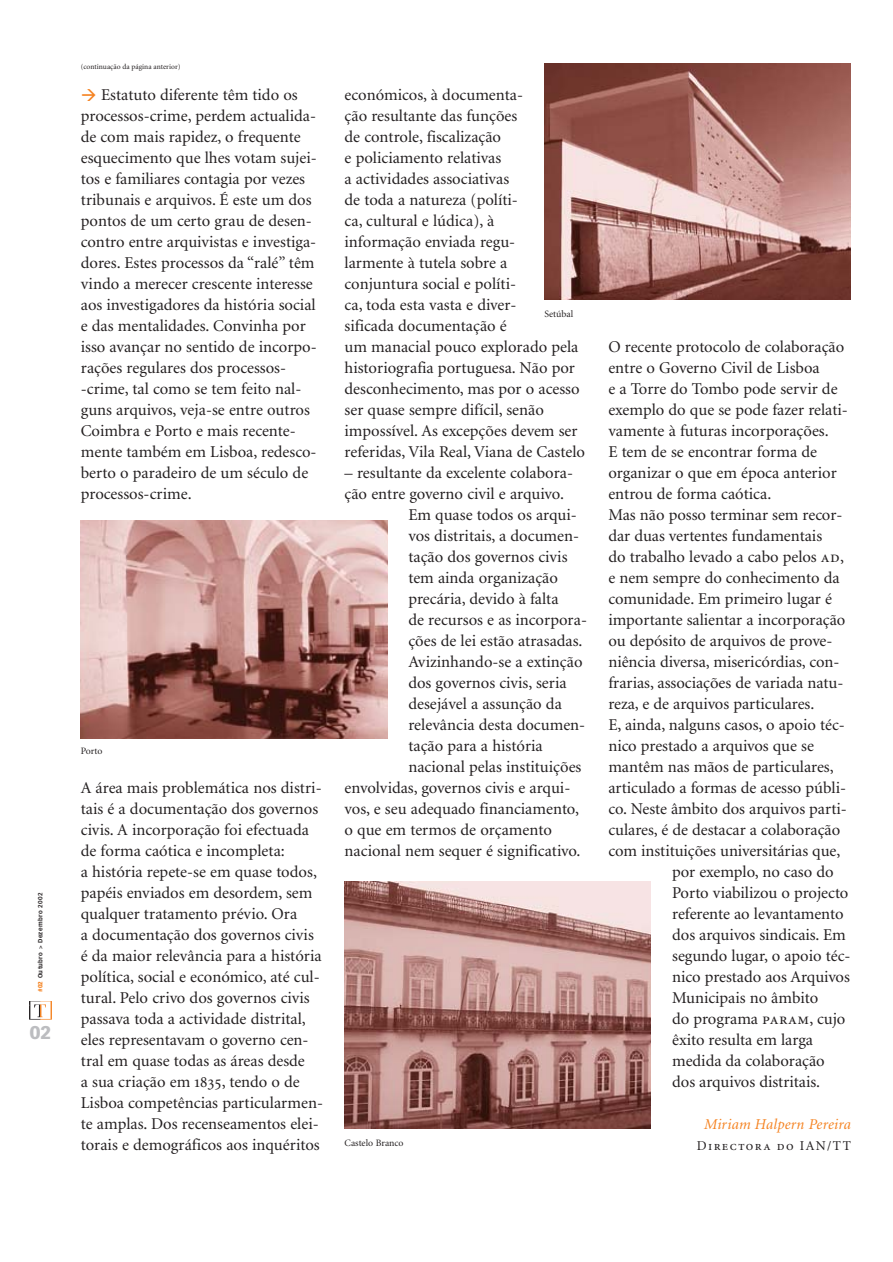
<style>
.page{position:relative;width:893px;height:1262px;background:#fff}
.page>*{position:absolute;margin:0;border:0;box-sizing:border-box;transform-origin:0 0}
.t1{font:900 18px "Vectora LH";color:#bcbdc0}
.t2{font:16.5px/21px "Minion";color:#231f20}
.t3{font:italic 15px "Minion";letter-spacing:.015em;color:#f58220}
.t4{font:13.5px "Minion Regular SC";letter-spacing:.1em;color:#231f20}
.t5{font:9.75px "Minion";color:#231f20}
.t6{font:7.5px "Minion";color:#231f20}
.t7{font:700 6px "Vectora LH";letter-spacing:.06em;color:#231f20}
.s1{font-weight:900;color:#f58220}
.s2{font-family:"Minion Regular SC"}
</style>
<div class="page">
<img style="left:29px;top:1001px;width:23px;height:19px">
<img style="left:81px;top:520px;width:306px;height:219px">
<img style="left:344px;top:881px;width:307px;height:247px">
<img style="left:544px;top:64px;width:306px;height:236px">
<p class="t7" style="left:38px;top:992px;width:101px;rotate:-90deg"><span class="s1">#02</span> Outubro &gt; Dezembro 2002</p>
<p class="t1" style="left:30px;top:1025px;width:23px">02</p>
<p class="t6" style="left:81px;top:64px;width:101px">(continuação da página anterior)</p>
<p class="t2" style="left:81px;top:85px;width:237px;text-indent:20px">Estatuto diferente têm tido os processos-crime, perdem actualida&shy;de com mais rapidez, o frequente esquecimento que lhes votam sujei&shy;tos e familiares contagia por vezes tribunais e arquivos. É este um dos pontos de um certo grau de desen&shy;contro entre arquivistas e investiga&shy;dores. Estes processos da “ralé” têm vindo a merecer crescente interesse aos investigadores da história social e das mentalidades. Convinha por isso avançar no sentido de incorpo&shy;rações regulares dos processos--crime, tal como se tem feito nal&shy;guns arquivos, veja-se entre outros Coimbra e Porto e mais recente&shy;mente também em Lisboa, redesco&shy;berto o paradeiro de um século de processos-crime.</p>
<p class="t5" style="left:81px;top:747px;width:23px">Porto</p>
<p class="t2" style="left:81px;top:778px;width:244px">A área mais problemática nos distri&shy;tais é a documentação dos governos civis. A incorporação foi efectuada de forma caótica e incompleta:<br>a história repete-se em quase todos, papéis enviados em desordem, sem qualquer tratamento prévio. Ora<br>a documentação dos governos civis é da maior relevância para a história política, social e económico, até cul&shy;tural. Pelo crivo dos governos civis passava toda a actividade distrital, eles representavam o governo cen&shy;tral em quase todas as áreas desde<br>a sua criação em <span class="s2">1835</span>, tendo o de Lisboa competências particularmen&shy;te amplas. Dos recenseamentos elei&shy;torais e demográficos aos inquéritos</p>
<p class="t2" style="left:344px;top:85px;width:242px">económicos, à documenta-<br>ção resultante das funções<br>de controle, fiscalização<br>e policiamento relativas<br>a actividades associativas<br>de toda a natureza (políti-<br>ca, cultural e lúdica), à<br>informação enviada regu-<br>larmente à tutela sobre a conjuntura social e políti-<br>ca, toda esta vasta e diver-<br>sificada documentação é<br>um manacial pouco explorado pela historiografia portuguesa. Não por desconhecimento, mas por o acesso ser quase sempre difícil, senão impossível. As excepções devem ser referidas, Vila Real, Viana de Castelo</p>
<p class="t2" style="left:344px;top:463px;width:230px">– resultante da excelente colabora-</p>
<p class="t2" style="left:344px;top:484px;width:221px">ção entre governo civil e arquivo.</p>
<p class="t2" style="left:408px;top:505px;width:170px">Em quase todos os arqui-</p>
<p class="t2" style="left:408px;top:526px;width:172px">vos distritais, a documen-</p>
<p class="t2" style="left:408px;top:547px;width:161px">tação dos governos civis</p>
<p class="t2" style="left:408px;top:568px;width:151px">tem ainda organização</p>
<p class="t2" style="left:408px;top:589px;width:152px">precária, devido à falta</p>
<p class="t2" style="left:408px;top:610px;width:180px">de recursos e as incorpora-</p>
<p class="t2" style="left:408px;top:631px;width:176px">ções de lei estão atrasadas.</p>
<p class="t2" style="left:408px;top:652px;width:176px">Avizinhando-se a extinção</p>
<p class="t2" style="left:408px;top:673px;width:160px">dos governos civis, seria</p>
<p class="t2" style="left:408px;top:694px;width:155px">desejável a assunção da</p>
<p class="t2" style="left:408px;top:715px;width:178px">relevância desta documen-</p>
<p class="t2" style="left:408px;top:736px;width:136px">tação para a história</p>
<p class="t2" style="left:408px;top:757px;width:174px">nacional pelas instituições</p>
<p class="t2" style="left:344px;top:778px;width:227px">envolvidas, governos civis e arqui-</p>
<p class="t2" style="left:344px;top:799px;width:236px">vos, e seu adequado financiamento,</p>
<p class="t2" style="left:344px;top:820px;width:209px">o que em termos de orçamento</p>
<p class="t2" style="left:344px;top:841px;width:237px">nacional nem sequer é significativo.</p>
<p class="t5" style="left:544px;top:310px;width:30px">Setúbal</p>
<p class="t5" style="left:344px;top:1139px;width:60px">Castelo Branco</p>
<p class="t2" style="left:608px;top:337px;width:237px">O recente protocolo de colaboração</p>
<p class="t2" style="left:608px;top:358px;width:213px">entre o Governo Civil de Lisboa</p>
<p class="t2" style="left:608px;top:379px;width:231px">e a Torre do Tombo pode servir de</p>
<p class="t2" style="left:608px;top:400px;width:241px">exemplo do que se pode fazer relati-</p>
<p class="t2" style="left:608px;top:421px;width:222px">vamente à futuras incorporações.</p>
<p class="t2" style="left:608px;top:442px;width:210px">E tem de se encontrar forma de</p>
<p class="t2" style="left:608px;top:463px;width:230px">organizar o que em época anterior</p>
<p class="t2" style="left:608px;top:484px;width:164px">entrou de forma caótica.</p>
<p class="t2" style="left:608px;top:505px;width:235px">Mas não posso terminar sem recor-</p>
<p class="t2" style="left:608px;top:526px;width:215px">dar duas vertentes fundamentais</p>
<p class="t2" style="left:608px;top:547px;width:237px">do trabalho levado a cabo pelos <span class="s2">ad</span>,</p>
<p class="t2" style="left:608px;top:568px;width:233px">e nem sempre do conhecimento da</p>
<p class="t2" style="left:608px;top:589px;width:225px">comunidade. Em primeiro lugar é</p>
<p class="t2" style="left:608px;top:610px;width:238px">importante salientar a incorporação</p>
<p class="t2" style="left:608px;top:631px;width:226px">ou depósito de arquivos de prove-</p>
<p class="t2" style="left:608px;top:652px;width:232px">niência diversa, misericórdias, con-</p>
<p class="t2" style="left:608px;top:673px;width:237px">frarias, associações de variada natu-</p>
<p class="t2" style="left:608px;top:694px;width:207px">reza, e de arquivos particulares.</p>
<p class="t2" style="left:608px;top:715px;width:238px">E, ainda, nalguns casos, o apoio téc-</p>
<p class="t2" style="left:608px;top:736px;width:207px">nico prestado a arquivos que se</p>
<p class="t2" style="left:608px;top:757px;width:227px">mantêm nas mãos de particulares,</p>
<p class="t2" style="left:608px;top:778px;width:239px">articulado a formas de acesso públi-</p>
<p class="t2" style="left:608px;top:799px;width:240px">co. Neste âmbito dos arquivos parti-</p>
<p class="t2" style="left:608px;top:820px;width:233px">culares, é de destacar a colaboração</p>
<p class="t2" style="left:608px;top:841px;width:233px">com instituições universitárias que,</p>
<p class="t2" style="left:672px;top:862px;width:163px">por exemplo, no caso do</p>
<p class="t2" style="left:672px;top:883px;width:178px">Porto viabilizou o projecto</p>
<p class="t2" style="left:672px;top:904px;width:173px">referente ao levantamento</p>
<p class="t2" style="left:672px;top:925px;width:175px">dos arquivos sindicais. Em</p>
<p class="t2" style="left:672px;top:946px;width:180px">segundo lugar, o apoio téc-</p>
<p class="t2" style="left:672px;top:967px;width:179px">nico prestado aos Arquivos</p>
<p class="t2" style="left:672px;top:988px;width:147px">Municipais no âmbito</p>
<p class="t2" style="left:672px;top:1009px;width:175px">do programa <span class="s2">param</span>, cujo</p>
<p class="t2" style="left:672px;top:1030px;width:142px">êxito resulta em larga</p>
<p class="t2" style="left:672px;top:1051px;width:154px">medida da colaboração</p>
<p class="t2" style="left:672px;top:1072px;width:149px">dos arquivos distritais.</p>
<p class="t3" style="left:704px;top:1118px;width:148px">Miriam Halpern Pereira</p>
<p class="t4" style="left:697px;top:1140px;width:155px">Directora do IAN/TT</p>
</div>
